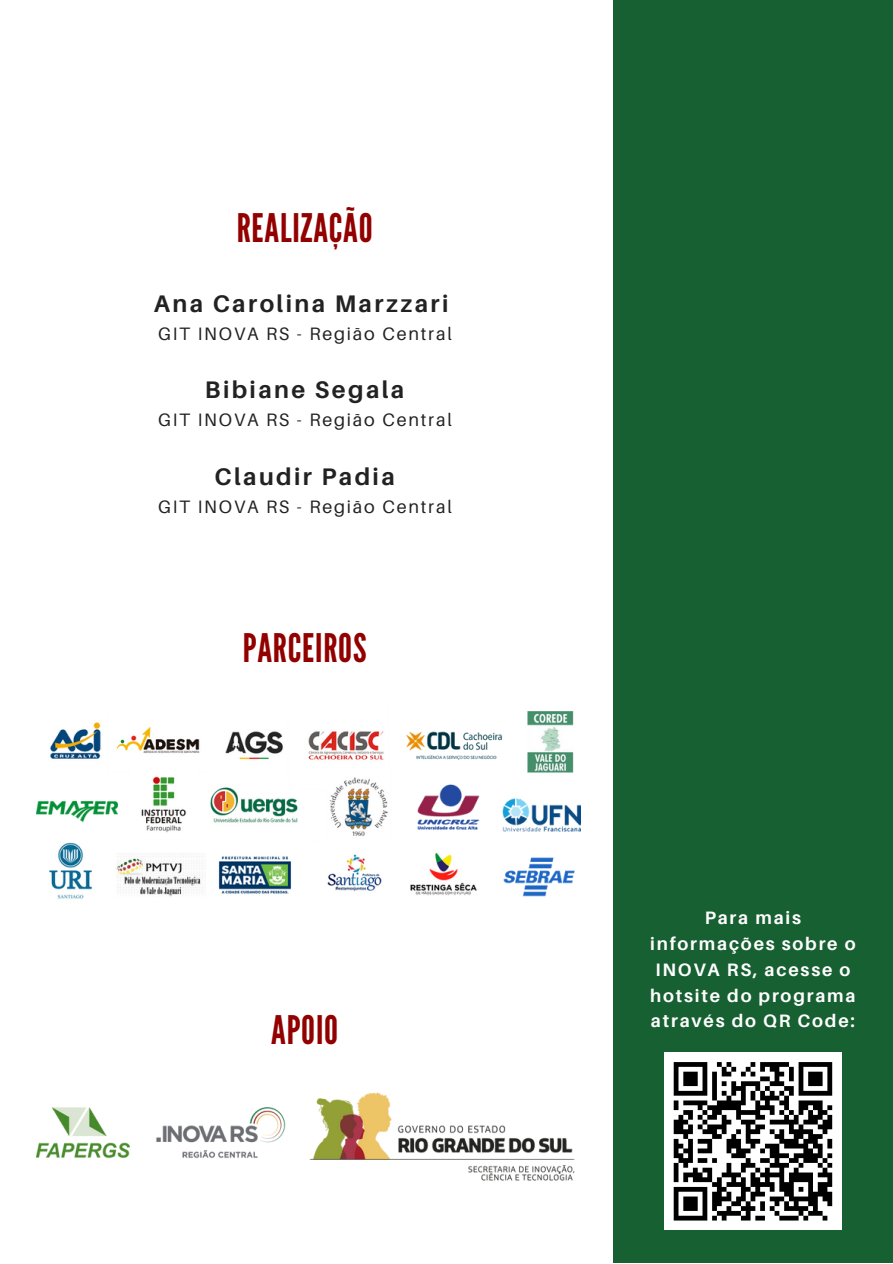
<style>
.page{position:relative;width:893px;height:1264px;background:#fff}
.page>*{position:absolute;margin:0;border:0;box-sizing:border-box;transform-origin:0 0}
.t1{font:39.3px "League Gothic";letter-spacing:.02em;color:#920000}
.t2{font:700 24px "Aileron";letter-spacing:.1em;color:#222}
.t3{font:700 18px/25.8px "Aileron";letter-spacing:.1em;color:#fff;text-align:center}
.t4{font:18px "Aileron";letter-spacing:.1em;color:#222}
</style>
<div class="page">
<div style="left:613px;top:0;width:279px;height:1262px;background:#176032"></div>
<div style="left:664px;top:1052px;width:177px;height:178px;background:#fff"></div>
<svg style="left:673px;top:1062px;width:160px;height:159px"></svg>
<img style="left:37px;top:1092px;width:538px;height:89px">
<img style="left:37px;top:711px;width:544px;height:188px">
<p class="t1" style="left:237px;top:205px;width:137px">REALIZAÇÃO</p>
<p class="t2" style="left:154px;top:288px;width:296px">Ana Carolina Marzzari</p>
<p class="t4" style="left:158px;top:322px;width:295px">GIT INOVA RS - Região Central</p>
<p class="t2" style="left:205px;top:375px;width:201px">Bibiane Segala</p>
<p class="t4" style="left:158px;top:409px;width:295px">GIT INOVA RS - Região Central</p>
<p class="t2" style="left:214px;top:461px;width:182px">Claudir Padia</p>
<p class="t4" style="left:158px;top:495px;width:295px">GIT INOVA RS - Região Central</p>
<p class="t1" style="left:243px;top:625px;width:125px">PARCEIROS</p>
<p class="t1" style="left:271px;top:1007px;width:68px">APOIO</p>
<p class="t3" style="left:650px;top:904px;width:207px">Para mais informações sobre o<br>INOVA RS, acesse o hotsite do programa através do QR Code:</p>
</div>
